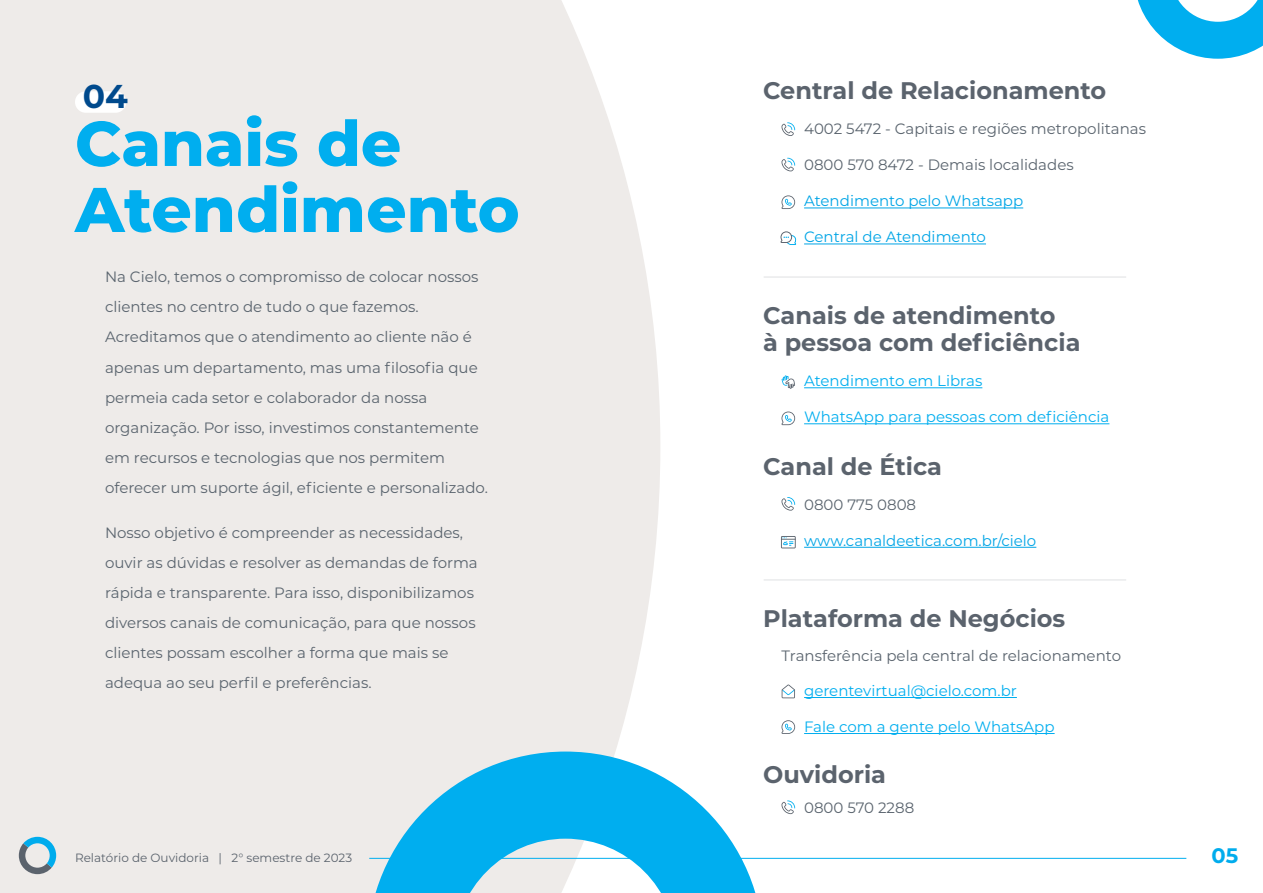
<style>
.page{position:relative;width:1263px;height:893px;background:#fff}
.page>*{position:absolute;margin:0;border:0;box-sizing:border-box;transform-origin:0 0}
.t1{font:800 63px/66px "Montserrat";color:#00aeef}
.t2{font:700 33px "Montserrat";color:#004a8d}
.t3{font:700 24px/27px "Montserrat";color:#5b636d}
.t4{font:700 21px "Montserrat";color:#00aced}
.t5{font:15px/30px "Montserrat";color:#5a646e}
.t6{font:15px "Montserrat";color:#00aeef}
.t7{font:15px "Montserrat";color:#00a5e6}
.t8{font:12px "Montserrat";color:#5b636d}
</style>
<div class="page">
<div style="left:0;top:0;width:660px;height:893px;background:#eeebe9"></div>
<svg style="left:1137px;top:0;width:126px;height:59px"></svg>
<svg style="left:367px;top:751px;width:397px;height:142px;fill:#00aeef"></svg>
<svg style="left:19px;top:837px;width:37px;height:37px"></svg>
<hr style="left:369px;top:858px;width:817px;height:1px;background:#00aeef">
<hr style="left:804px;top:547px;width:232px;height:1px;background:#00a5e6">
<hr style="left:804px;top:387px;width:178px;height:1px;background:#00aeef">
<hr style="left:804px;top:423px;width:305px;height:1px;background:#00aeef">
<hr style="left:764px;top:277px;width:362px;height:1px;background:#5b636d">
<hr style="left:764px;top:580px;width:362px;height:1px;background:#5b636d">
<svg style="left:781px;top:412px;width:14px;height:13px"></svg>
<hr style="left:804px;top:697px;width:213px;height:1px;background:#00aeef">
<hr style="left:804px;top:733px;width:250px;height:1px;background:#00aeef">
<svg style="left:781px;top:720px;width:14px;height:14px"></svg>
<svg style="left:782px;top:684px;width:13px;height:14px"></svg>
<svg style="left:781px;top:497px;width:14px;height:14px"></svg>
<svg style="left:781px;top:800px;width:14px;height:14px"></svg>
<hr style="left:804px;top:208px;width:219px;height:1px;background:#00a5e6">
<hr style="left:804px;top:244px;width:182px;height:1px;background:#00a5e6">
<svg style="left:781px;top:195px;width:14px;height:14px"></svg>
<svg style="left:781px;top:122px;width:14px;height:14px"></svg>
<svg style="left:781px;top:158px;width:14px;height:13px"></svg>
<svg style="left:780px;top:231px;width:16px;height:14px"></svg>
<svg style="left:781px;top:536px;width:15px;height:12px"></svg>
<svg style="left:781px;top:375px;width:14px;height:14px"></svg>
<div style="left:75px;top:91px;width:51px;height:22px;background:#fff;border-radius:11px"></div>
<h2 class="t2" style="left:83px;top:73px;width:47px">04</h2>
<h3 class="t3" style="left:763px;top:76px;width:345px">Central de Relacionamento</h3>
<h1 class="t1" style="left:75px;top:107px;width:446px">Canais de<br>Atendimento</h1>
<p class="t5" style="left:105px;top:262px;width:384px">Na Cielo, temos o compromisso de colocar nossos clientes no centro de tudo o que fazemos.<br>Acreditamos que o atendimento ao cliente não é apenas um departamento, mas uma filosofia que permeia cada setor e colaborador da nossa organização. Por isso, investimos constantemente em recursos e tecnologias que nos permitem oferecer um suporte ágil, eficiente e personalizado.</p>
<p class="t5" style="left:105px;top:517px;width:374px">Nosso objetivo é compreender as necessidades, ouvir as dúvidas e resolver as demandas de forma rápida e transparente. Para isso, disponibilizamos diversos canais de comunicação, para que nossos clientes possam escolher a forma que mais se adequa ao seu perfil e preferências.</p>
<p class="t5" style="left:804px;top:114px;width:343px">4002 5472 - Capitais e regiões metropolitanas</p>
<p class="t5" style="left:804px;top:150px;width:271px">0800 570 8472 - Demais localidades</p>
<p class="t7" style="left:804px;top:191px;width:221px">Atendimento pelo Whatsapp</p>
<p class="t7" style="left:804px;top:227px;width:183px">Central de Atendimento</p>
<h3 class="t3" style="left:763px;top:301px;width:319px">Canais de atendimento<br>à pessoa com deficiência</h3>
<p class="t6" style="left:804px;top:371px;width:180px">Atendimento em Libras</p>
<p class="t6" style="left:804px;top:407px;width:307px">WhatsApp para pessoas com deficiência</p>
<h3 class="t3" style="left:763px;top:452px;width:180px">Canal de Ética</h3>
<p class="t5" style="left:804px;top:489px;width:114px">0800 775 0808</p>
<p class="t7" style="left:804px;top:530px;width:234px">www.canaldeetica.com.br/cielo</p>
<h3 class="t3" style="left:763px;top:603px;width:304px">Plataforma de Negócios</h3>
<p class="t5" style="left:781px;top:640px;width:341px">Transferência pela central de relacionamento</p>
<p class="t6" style="left:804px;top:680px;width:214px">gerentevirtual@cielo.com.br</p>
<p class="t6" style="left:804px;top:716px;width:252px">Fale com a gente pelo WhatsApp</p>
<h3 class="t3" style="left:763px;top:759px;width:124px">Ouvidoria</h3>
<p class="t5" style="left:804px;top:792px;width:112px">0800 570 2288</p>
<p class="t8" style="left:75px;top:850px;width:279px">Relatório de Ouvidoria | 2° semestre de 2023</p>
<h3 class="t4" style="left:1211px;top:840px;width:28px">05</h3>
</div>
